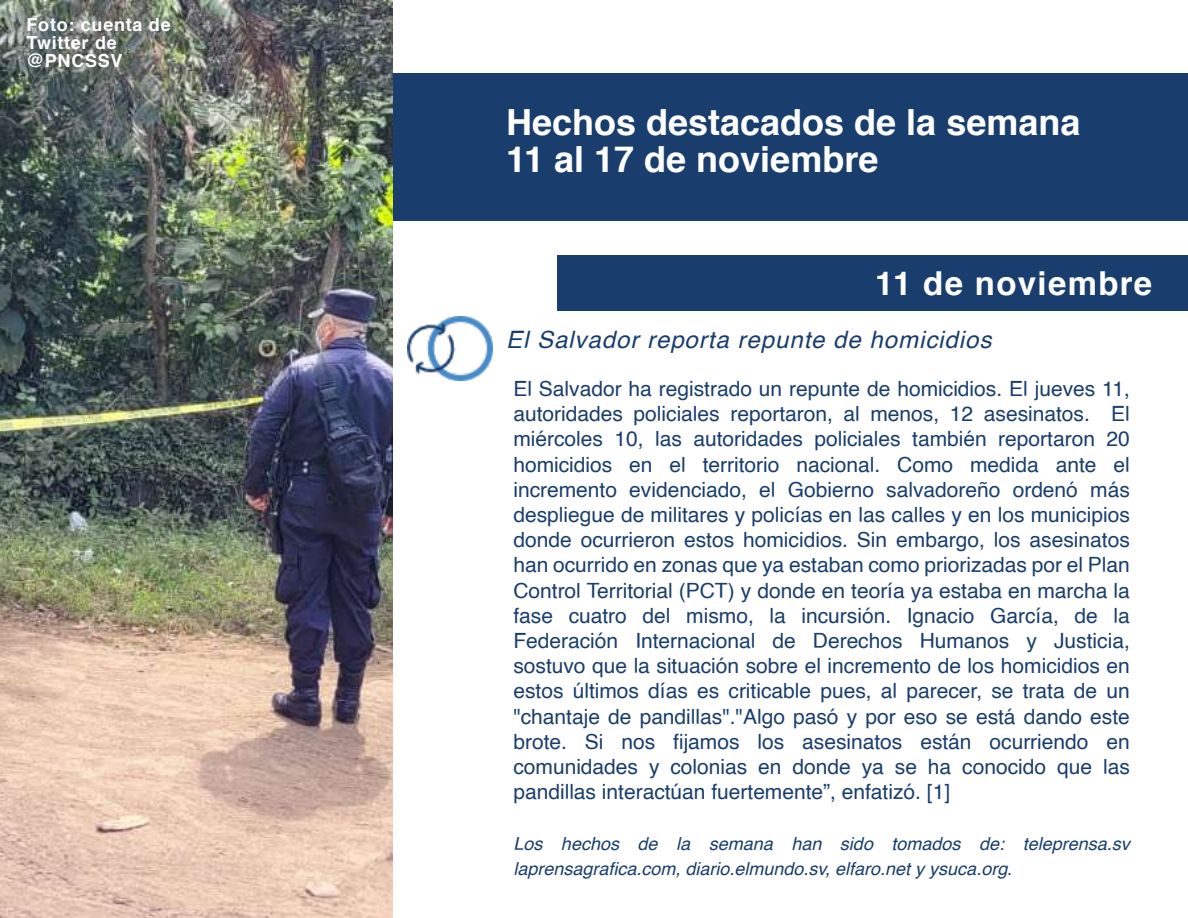
<style>
.page{position:relative;width:1188px;height:918px;background:#fff}
.page>*{position:absolute;margin:0;border:0;box-sizing:border-box;transform-origin:0 0}
.t1{font:700 36px/37.5px "Helvetica";color:#fff}
.t2{font:700 33px "Helvetica";letter-spacing:.04em;color:#fff}
.t3{font:italic 24px "Helvetica";letter-spacing:.04em;color:#193e6d}
.t4{font:21px/25.2px "Helvetica";color:#193e6d;text-align:justify}
.t5{font:italic 18px/25.2px "Helvetica";color:#193e6d}
.t6{font:700 18px/18px "Helvetica";letter-spacing:.04em;color:#fff}
.s1{font-style:normal}
</style>
<div class="page">
<div style="left:393px;top:74px;width:795px;height:147px;background:#193e6d"></div>
<div style="left:557px;top:256px;width:631px;height:55px;background:#193e6d"></div>
<img style="left:407px;top:316px;width:85px;height:65px">
<img style="left:0;top:0;width:393px;height:918px">
<p class="t6" style="left:27px;top:16px;width:146px">Foto: cuenta de<br>Twitter de @PNCSSV</p>
<h1 class="t1" style="left:506px;top:105px;width:576px">Hechos destacados de la semana<br>11 al 17 de noviembre</h1>
<h2 class="t2" style="left:875px;top:271px;width:279px">11 de noviembre</h2>
<p class="t3" style="left:506px;top:330px;width:487px">El Salvador reporta repunte de homicidios</p>
<p class="t4" style="left:513px;top:377px;width:618px">El Salvador ha registrado un repunte de homicidios. El jueves 11, autoridades policiales reportaron, al menos, 12 asesinatos. El miércoles 10, las autoridades policiales también reportaron 20 homicidios en el territorio nacional. Como medida ante el incremento evidenciado, el Gobierno salvadoreño ordenó más despliegue de militares y policías en las calles y en los municipios donde ocurrieron estos homicidios. Sin embargo, los asesinatos han ocurrido en zonas que ya estaban como priorizadas por el Plan Control Territorial (PCT) y donde en teoría ya estaba en marcha la fase cuatro del mismo, la incursión. Ignacio García, de la Federación Internacional de Derechos Humanos y Justicia, sostuvo que la situación sobre el incremento de los homicidios en estos últimos días es criticable pues, al parecer, se trata de un "chantaje de pandillas"."Algo pasó y por eso se está dando este brote. Si nos fijamos los asesinatos están ocurriendo en comunidades y colonias en donde ya se ha conocido que las pandillas interactúan fuertemente”, enfatizó. [1]</p>
<p class="t5" style="left:513px;top:832px;width:618px">Los hechos de la semana han sido tomados de: teleprensa.sv laprensagrafica.com, diario.elmundo.sv, elfaro.net y ysuca.org<span class="s1">.</span></p>
</div>
